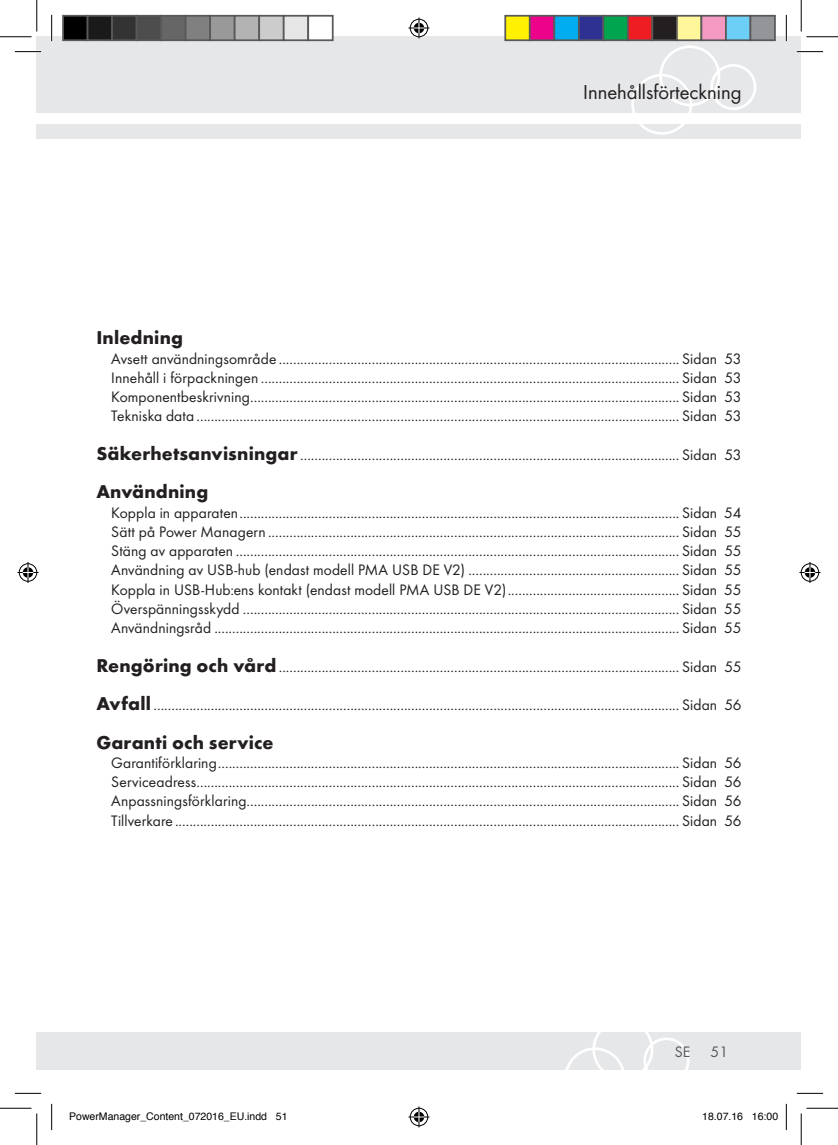
<style>
.page{position:relative;width:838px;height:1145px;background:#fff}
.page>*{position:absolute;margin:0;border:0;box-sizing:border-box;transform-origin:0 0}
.t1{font:21px "Futura Boo";color:#231f20}
.t2{font:700 19.25px "Futura";letter-spacing:.01em;color:#231f20}
.t3{font:15.75px/19.2px "Futura Boo";letter-spacing:.005em;color:#231f20;text-align:justify}
.t4{font:15.75px "Futura Boo";color:#57585a}
.t5{font:10.5px "Helvetica";color:#000}
.s1{font-family:"Futura";font-weight:700;font-size:19.25px}
</style>
<div class="page">
<div style="left:37px;top:37px;width:15px;height:76px;background:#e6e7e9"></div>
<div style="left:37px;top:124px;width:15px;height:14px;background:#e6e7e9"></div>
<div style="left:37px;top:1032px;width:15px;height:38px;background:#e6e7e9"></div>
<div style="left:52px;top:124px;width:749px;height:14px;background:#e6e7e9"></div>
<div style="left:52px;top:1032px;width:749px;height:38px;background:#e6e7e9"></div>
<div style="left:52px;top:37px;width:749px;height:76px;background:#e6e7e9"></div>
<div style="left:631px;top:74px;width:61px;height:61px;border:3px solid #fff;border-radius:50%"></div>
<div style="left:659px;top:45px;width:61px;height:61px;border:3px solid #fff;border-radius:50%"></div>
<div style="left:710px;top:64px;width:46px;height:46px;border:3px solid #fff;border-radius:50%"></div>
<div style="left:564px;top:1047px;width:61px;height:61px;border:3px solid #fff;border-radius:50%"></div>
<div style="left:592px;top:1019px;width:61px;height:61px;border:3px solid #fff;border-radius:50%"></div>
<div style="left:643px;top:1038px;width:46px;height:46px;border:3px solid #fff;border-radius:50%"></div>
<hr style="left:15px;top:51px;width:26px;height:2px;background:#fff">
<hr style="left:796px;top:51px;width:27px;height:2px;background:#fff">
<hr style="left:51px;top:15px;width:2px;height:26px;background:#fff">
<hr style="left:785px;top:15px;width:2px;height:26px;background:#fff">
<svg style="left:15px;top:51px;width:26px;height:1px"></svg>
<svg style="left:796px;top:51px;width:27px;height:1px"></svg>
<svg style="left:15px;top:1093px;width:26px;height:1px"></svg>
<svg style="left:796px;top:1093px;width:27px;height:1px"></svg>
<svg style="left:51px;top:15px;width:1px;height:26px"></svg>
<svg style="left:51px;top:1104px;width:1px;height:26px"></svg>
<svg style="left:786px;top:15px;width:1px;height:26px"></svg>
<svg style="left:786px;top:1104px;width:1px;height:26px"></svg>
<hr style="left:0;top:36px;width:32px;height:1px;background:#000">
<hr style="left:806px;top:36px;width:31px;height:1px;background:#000">
<hr style="left:0;top:1108px;width:32px;height:1px;background:#000">
<hr style="left:806px;top:1108px;width:31px;height:1px;background:#000">
<hr style="left:36px;top:0;width:1px;height:31px;background:#000">
<hr style="left:36px;top:1113px;width:1px;height:32px;background:#000">
<hr style="left:800px;top:0;width:1px;height:31px;background:#000">
<hr style="left:800px;top:1113px;width:1px;height:32px;background:#000">
<svg style="left:408px;top:18px;width:21px;height:21px"></svg>
<svg style="left:408px;top:1106px;width:21px;height:21px"></svg>
<svg style="left:18px;top:562px;width:21px;height:21px"></svg>
<svg style="left:799px;top:562px;width:21px;height:21px"></svg>
<div style="left:63px;top:16px;width:25px;height:24px;background:#000"></div>
<div style="left:62px;top:15px;width:26px;height:26px;border:2px solid #595959"></div>
<div style="left:88px;top:16px;width:24px;height:24px;background:#1a1a1a"></div>
<div style="left:87px;top:15px;width:26px;height:26px;border:2px solid #595959"></div>
<div style="left:112px;top:16px;width:25px;height:24px;background:#333"></div>
<div style="left:111px;top:15px;width:26px;height:26px;border:2px solid #595959"></div>
<div style="left:137px;top:16px;width:24px;height:24px;background:#4d4d4d"></div>
<div style="left:136px;top:15px;width:26px;height:26px;border:2px solid #595959"></div>
<div style="left:161px;top:16px;width:25px;height:24px;background:#666"></div>
<div style="left:160px;top:15px;width:26px;height:26px;border:2px solid #595959"></div>
<div style="left:186px;top:16px;width:24px;height:24px;background:#808080"></div>
<div style="left:185px;top:15px;width:26px;height:26px;border:2px solid #595959"></div>
<div style="left:210px;top:16px;width:25px;height:24px;background:#999"></div>
<div style="left:209px;top:15px;width:26px;height:26px;border:2px solid #595959"></div>
<div style="left:235px;top:16px;width:24px;height:24px;background:#b3b3b3"></div>
<div style="left:234px;top:15px;width:26px;height:26px;border:2px solid #595959"></div>
<div style="left:259px;top:16px;width:25px;height:24px;background:#ccc"></div>
<div style="left:258px;top:15px;width:26px;height:26px;border:2px solid #595959"></div>
<div style="left:284px;top:16px;width:24px;height:24px;background:#e6e6e6"></div>
<div style="left:283px;top:15px;width:26px;height:26px;border:2px solid #595959"></div>
<div style="left:308px;top:16px;width:25px;height:24px;background:#fff"></div>
<div style="left:307px;top:15px;width:26px;height:26px;border:2px solid #595959"></div>
<div style="left:505px;top:16px;width:24px;height:24px;background:#fff101"></div>
<div style="left:504px;top:15px;width:26px;height:26px;border:2px solid #595959"></div>
<div style="left:529px;top:16px;width:25px;height:24px;background:#ed028c"></div>
<div style="left:529px;top:15px;width:26px;height:26px;border:2px solid #595959"></div>
<div style="left:554px;top:16px;width:24px;height:24px;background:#00aeef"></div>
<div style="left:553px;top:15px;width:26px;height:26px;border:2px solid #595959"></div>
<div style="left:578px;top:16px;width:25px;height:24px;background:#2e3092"></div>
<div style="left:578px;top:15px;width:26px;height:26px;border:2px solid #595959"></div>
<div style="left:603px;top:16px;width:24px;height:24px;background:#00a54f"></div>
<div style="left:602px;top:15px;width:26px;height:26px;border:2px solid #595959"></div>
<div style="left:627px;top:16px;width:25px;height:24px;background:#ee1d23"></div>
<div style="left:627px;top:15px;width:26px;height:26px;border:2px solid #595959"></div>
<div style="left:652px;top:16px;width:24px;height:24px;background:#231f20"></div>
<div style="left:651px;top:15px;width:26px;height:26px;border:2px solid #595959"></div>
<div style="left:676px;top:16px;width:25px;height:24px;background:#fff79a"></div>
<div style="left:676px;top:15px;width:26px;height:26px;border:2px solid #595959"></div>
<div style="left:701px;top:16px;width:24px;height:24px;background:#f499c2"></div>
<div style="left:700px;top:15px;width:26px;height:26px;border:2px solid #595959"></div>
<div style="left:725px;top:16px;width:25px;height:24px;background:#6bcff6"></div>
<div style="left:725px;top:15px;width:26px;height:26px;border:2px solid #595959"></div>
<div style="left:750px;top:16px;width:24px;height:24px;background:#939598"></div>
<div style="left:749px;top:15px;width:26px;height:26px;border:2px solid #595959"></div>
<h1 class="t1" style="left:583px;top:79px;width:160px">Innehållsförteckning</h1>
<p class="t2" style="left:96px;top:326px;width:88px">Inledning</p>
<p class="t3" style="left:111px;top:349px;width:632px">Avsett användningsområde ................................................................................................................ Sidan 53<br>Innehåll i förpackningen ..................................................................................................................... Sidan 53<br>Komponentbeskrivning........................................................................................................................ Sidan 53<br>Tekniska data ....................................................................................................................................... Sidan 53</p>
<p class="t3" style="left:96px;top:445px;width:646px"><span class="s1">Säkerhetsanvisningar</span> .......................................................................................................... Sidan 53</p>
<p class="t2" style="left:96px;top:480px;width:113px">Användning</p>
<p class="t3" style="left:111px;top:503px;width:632px">Koppla in apparaten........................................................................................................................... Sidan 54<br>Sätt på Power Managern ................................................................................................................... Sidan 55<br>Stäng av apparaten ............................................................................................................................ Sidan 55<br>Användning av USB-hub (endast modell PMA USB DE V2) ........................................................... Sidan 55<br>Koppla in USB-Hub:ens kontakt (endast modell PMA USB DE V2)................................................ Sidan 55<br>Överspänningsskydd .......................................................................................................................... Sidan 55<br>Användningsråd .................................................................................................................................. Sidan 55</p>
<p class="t3" style="left:96px;top:657px;width:646px"><span class="s1">Rengöring och vård</span>................................................................................................................ Sidan 55</p>
<p class="t3" style="left:96px;top:695px;width:646px"><span class="s1">Avfall</span> ................................................................................................................................................... Sidan 56</p>
<p class="t2" style="left:96px;top:730px;width:179px">Garanti och service</p>
<p class="t3" style="left:111px;top:753px;width:632px">Garantiförklaring................................................................................................................................. Sidan 56<br>Serviceadress....................................................................................................................................... Sidan 56<br>Anpassningsförklaring......................................................................................................................... Sidan 56<br>Tillverkare ............................................................................................................................................. Sidan 56</p>
<p class="t4" style="left:674px;top:1042px;width:17px">SE</p>
<p class="t4" style="left:710px;top:1042px;width:19px">51</p>
<p class="t5" style="left:69px;top:1108px;width:220px">PowerManager_Content_072016_EU.indd 51</p>
<p class="t5" style="left:702px;top:1108px;width:77px">18.07.16 16:00</p>
</div>
